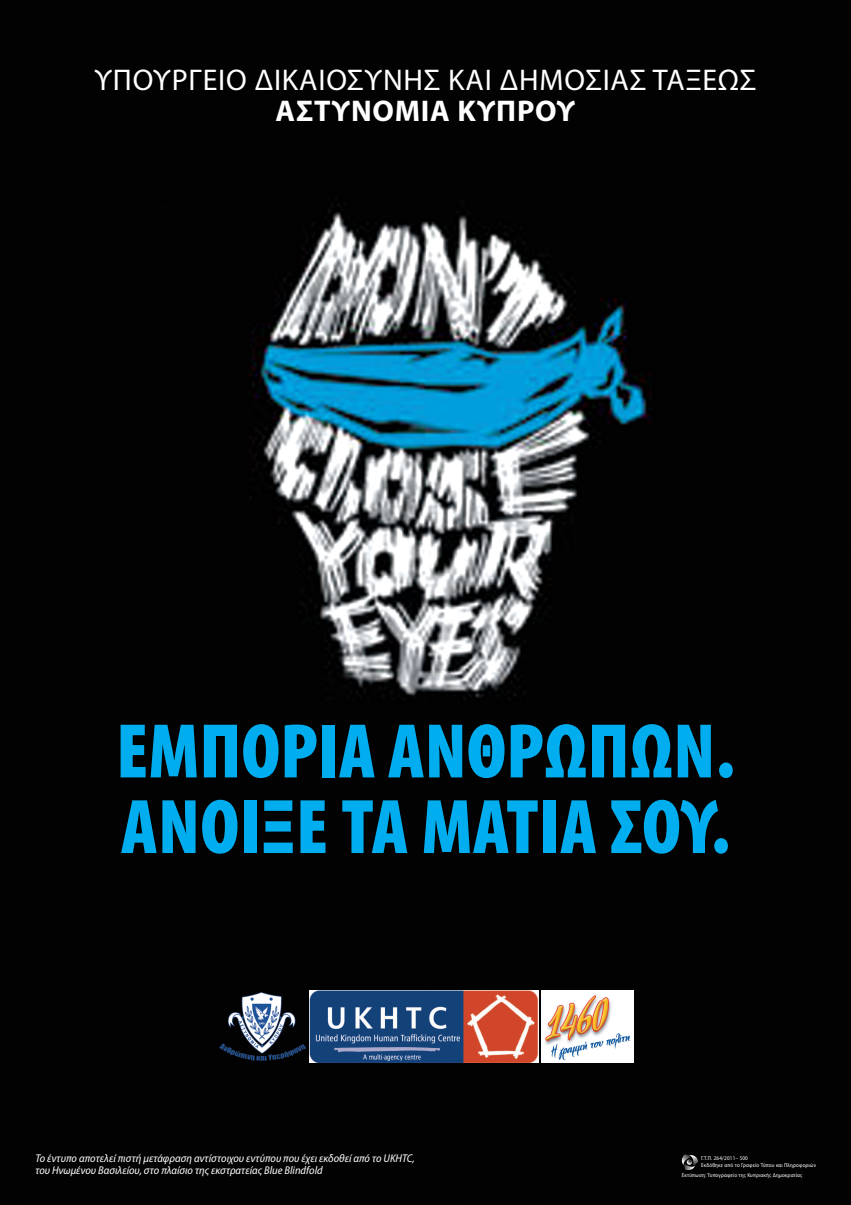
<style>
.page{position:relative;width:851px;height:1205px;background:#fff}
.page>*{position:absolute;margin:0;border:0;box-sizing:border-box;transform-origin:0 0}
.t1{font:900 condensed 78.12px/75.6px "Myriad Pro";color:#00aeef}
.t2{font:30px "Myriad Pro";letter-spacing:.025em;color:#fff}
.t3{font:700 30px "Myriad Pro";letter-spacing:.025em;color:#fff}
.t4{font:italic semi-condensed 11.25px/12.5px "Myriad Pro";color:#fff}
.t5{font:semi-condensed 5.62px/6.8px "Myriad Pro";letter-spacing:.025em;color:#fff}
</style>
<div class="page">
<img style="left:0;top:0;width:850px;height:1205px">
<img style="left:217px;top:991px;width:89px;height:71px">
<img style="left:309px;top:991px;width:229px;height:71px">
<img style="left:541px;top:991px;width:92px;height:71px">
<img style="left:681px;top:1154px;width:17px;height:16px">
<h2 class="t2" style="left:94px;top:68px;width:663px">ΥΠΟΥΡΓΕΙΟ ΔΙΚΑΙΟΣΥΝΗΣ ΚΑΙ ΔΗΜΟΣΙΑΣ ΤΑΞΕΩΣ</h2>
<h2 class="t3" style="left:275px;top:99px;width:301px">ΑΣΤΥΝΟΜΙΑ ΚΥΠΡΟΥ</h2>
<h1 class="t1" style="left:116px;top:720px;width:620px">ΕΜΠΟΡΙΑ ΑΝΘΡΩΠΩΝ.<br>ΑΝΟΙΞΕ ΤΑ ΜΑΤΙΑ ΣΟΥ.</h1>
<p class="t4" style="left:35px;top:1152px;width:381px">Το έντυπο αποτελεί πιστή μετάφραση αντίστοιχου εντύπου που έχει εκδοθεί από το UKHTC, του Ηνωμένου Βασιλείου, στο πλαίσιο της εκστρατείας Blue Blindfold</p>
<p class="t5" style="left:701px;top:1155px;width:116px">Γ.Τ.Π. 264/2011– 500<br>Εκδόθηκε από το Γραφείο Τύπου και Πληροφοριών</p>
<p class="t5" style="left:681px;top:1172px;width:122px">Εκτύπωση: Τυπογραφείο της Κυπριακής Δημοκρατίας</p>
</div>
